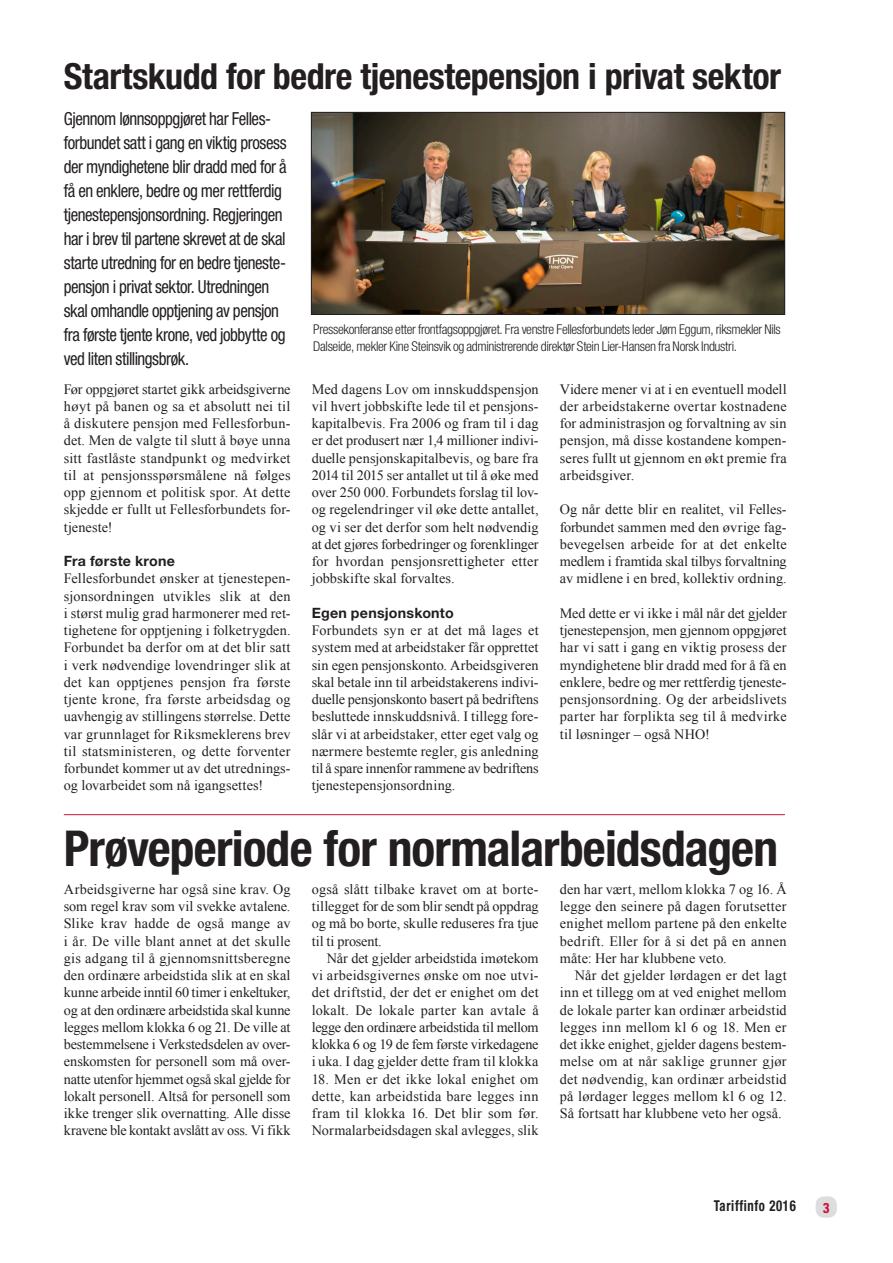
<style>
.page{position:relative;width:893px;height:1263px;background:#fff}
.page>*{position:absolute;margin:0;border:0;box-sizing:border-box;transform-origin:0 0}
.Tittel_hoved{font:700 condensed 49.5px "Helvetica Neue LT Std";letter-spacing:-.015em;color:#231f20}
.Tittel_hoved-2{font:700 condensed 36px "Helvetica Neue LT Std";letter-spacing:-.015em;color:#231f20}
.Ingress_2{font:condensed 18px/24px "Helvetica Neue LT Std";letter-spacing:-.025em;color:#231f20;scale:.94 1}
.t1{font:700 condensed 15px "Helvetica Neue LT Std";letter-spacing:.05em;color:#231f20;scale:.85 1}
.brød_innrykk{font:14.25px/17.2px "Times New Roman";letter-spacing:.005em;color:#231f20;text-align:justify}
.Mellomtittel{font:700 14.25px "Helvetica Neue LT Std";letter-spacing:.015em;color:#231f20}
.t2{font:700 condensed 14.25px "Univers";color:#cd0f3b}
.Billedtekst{font:300 condensed 13.5px/16.2px "Helvetica Neue LT Std";letter-spacing:-.025em;color:#231f20}
</style>
<div class="page">
<div style="left:816px;top:1196px;width:21px;height:22px;background:#dcdddf;border-radius:9px"></div>
<hr style="left:64px;top:814px;width:721px;height:1px;background:#cd0f3b">
<img style="left:313px;top:114px;width:470px;height:199px">
<div style="left:311px;top:112px;width:474px;height:203px;border:1px solid #231f20"></div>
<p class="Tittel_hoved-2" style="left:64px;top:55px;width:719px">Startskudd for bedre tjenestepensjon i privat sektor</p>
<p class="Ingress_2" style="left:64px;top:107px;width:239px">Gjennom lønnsoppgjøret har Felles&shy;forbundet satt i gang en viktig prosess der myndighetene blir dradd med for å få en enklere, bedre og mer rettferdig tjenestepensjonsordning. Regjeringen har i brev til partene skrevet at de skal starte utredning for en bedre tjeneste&shy;pensjon i privat sektor. Utredningen skal omhandle opptjening av pensjon fra første tjente krone, ved jobbytte og ved liten stillingsbrøk.</p>
<p class="brød_innrykk" style="left:64px;top:380px;width:228px">Før oppgjøret startet gikk arbeidsgiverne høyt på banen og sa et absolutt nei til å diskutere pensjon med Fellesforbun&shy;det. Men de valgte til slutt å bøye unna sitt fastlåste standpunkt og medvirket til at pensjonsspørsmålene nå følges opp gjennom et politisk spor. At dette skjedde er fullt ut Fellesforbundets for&shy;tjeneste!</p>
<p class="Mellomtittel" style="left:64px;top:552px;width:113px">Fra første krone</p>
<p class="brød_innrykk" style="left:64px;top:570px;width:228px">Fellesforbundet ønsker at tjenestepen&shy;sjonsordningen utvikles slik at den i størst mulig grad harmonerer med ret&shy;tighetene for opptjening i folketrygden.<br>Forbundet ba derfor om at det blir satt i verk nødvendige lovendringer slik at det kan opptjenes pensjon fra første tjente krone, fra første arbeidsdag og uavhengig av stillingens størrelse. Dette var grunnlaget for Riksmeklerens brev til statsministeren, og dette forventer forbundet kommer ut av det utrednings&shy;og lovarbeidet som nå igangsettes!</p>
<p class="Billedtekst" style="left:313px;top:321px;width:469px">Pressekonferanse etter frontfagsoppgjøret. Fra venstre Fellesforbundets leder Jørn Eggum, riksmekler Nils<br>Dalseide, mekler Kine Steinsvik og administrerende direktør Stein Lier-Hansen fra Norsk Industri.</p>
<p class="brød_innrykk" style="left:312px;top:380px;width:228px">Med dagens Lov om innskuddspensjon vil hvert jobbskifte lede til et pensjons&shy;kapitalbevis. Fra 2006 og fram til i dag er det produsert nær 1,4 millioner indivi&shy;duelle pensjonskapitalbevis, og bare fra 2014 til 2015 ser antallet ut til å øke med over 250 000. Forbundets forslag til lov&shy;og regelendringer vil øke dette antallet, og vi ser det derfor som helt nødvendig at det gjøres forbedringer og forenklinger for hvordan pensjonsrettigheter etter jobbskifte skal forvaltes.</p>
<p class="Mellomtittel" style="left:312px;top:604px;width:143px">Egen pensjonskonto</p>
<p class="brød_innrykk" style="left:312px;top:621px;width:228px">Forbundets syn er at det må lages et system med at arbeidstaker får opprettet sin egen pensjonskonto. Arbeidsgiveren skal betale inn til arbeidstakerens indivi&shy;duelle pensjonskonto basert på bedriftens besluttede innskuddsnivå. I tillegg fore&shy;slår vi at arbeidstaker, etter eget valg og nærmere bestemte regler, gis anledning til å spare innenfor rammene av bedriftens tjenestepensjonsordning.</p>
<p class="brød_innrykk" style="left:560px;top:380px;width:228px">Videre mener vi at i en eventuell modell der arbeidstakerne overtar kostnadene for administrasjon og forvaltning av sin pensjon, må disse kostandene kompen&shy;seres fullt ut gjennom en økt premie fra arbeidsgiver.</p>
<p class="brød_innrykk" style="left:560px;top:501px;width:228px">Og når dette blir en realitet, vil Felles&shy;forbundet sammen med den øvrige fag&shy;bevegelsen arbeide for at det enkelte medlem i framtida skal tilbys forvaltning av midlene i en bred, kollektiv ordning.</p>
<p class="brød_innrykk" style="left:560px;top:604px;width:228px">Med dette er vi ikke i mål når det gjelder tjenestepensjon, men gjennom oppgjøret har vi satt i gang en viktig prosess der myndighetene blir dradd med for å få en enklere, bedre og mer rettferdig tjeneste&shy;pensjonsordning. Og der arbeidslivets parter har forplikta seg til å medvirke til løsninger – også NHO!</p>
<p class="Tittel_hoved" style="left:64px;top:818px;width:716px">Prøveperiode for normalarbeidsdagen</p>
<p class="brød_innrykk" style="left:64px;top:880px;width:228px">Arbeidsgiverne har også sine krav. Og som regel krav som vil svekke avtalene.<br>Slike krav hadde de også mange av i år. De ville blant annet at det skulle gis adgang til å gjennomsnittsberegne den ordinære arbeidstida slik at en skal kunne arbeide inntil 60 timer i enkeltuker, og at den ordinære arbeidstida skal kunne legges mellom klokka 6 og 21. De ville at bestemmelsene i Verkstedsdelen av over&shy;enskomsten for personell som må over&shy;natte utenfor hjemmet også skal gjelde for lokalt personell. Altså for personell som ikke trenger slik overnatting. Alle disse kravene ble kontakt avslått av oss. Vi fikk</p>
<p class="brød_innrykk" style="left:312px;top:880px;width:228px">også slått tilbake kravet om at borte&shy;tillegget for de som blir sendt på oppdrag og må bo borte, skulle reduseres fra tjue til ti prosent.</p>
<p class="brød_innrykk" style="left:312px;top:949px;width:228px;text-indent:15px">Når det gjelder arbeidstida imøtekom vi arbeidsgivernes ønske om noe utvi&shy;det driftstid, der det er enighet om det lokalt. De lokale parter kan avtale å legge den ordinære arbeidstida til mellom klokka 6 og 19 de fem første virkedagene i uka. I dag gjelder dette fram til klokka</p>
<p class="brød_innrykk" style="left:312px;top:1070px;width:228px">18. Men er det ikke lokal enighet om dette, kan arbeidstida bare legges inn fram til klokka 16. Det blir som før.<br>Normalarbeidsdagen skal avlegges, slik</p>
<p class="brød_innrykk" style="left:560px;top:880px;width:228px">den har vært, mellom klokka 7 og 16. Å legge den seinere på dagen forutsetter enighet mellom partene på den enkelte bedrift. Eller for å si det på en annen måte: Her har klubbene veto.</p>
<p class="brød_innrykk" style="left:560px;top:966px;width:228px;text-indent:15px">Når det gjelder lørdagen er det lagt inn et tillegg om at ved enighet mellom de lokale parter kan ordinær arbeidstid legges inn mellom kl 6 og 18. Men er det ikke enighet, gjelder dagens bestem&shy;melse om at når saklige grunner gjør det nødvendig, kan ordinær arbeidstid på lørdager legges mellom kl 6 og 12.<br>Så fortsatt har klubbene veto her også.</p>
<p class="t1" style="left:714px;top:1197px;width:98px">Tariffinfo 2016</p>
<p class="t2" style="left:823px;top:1199px;width:8px">3</p>
</div>
